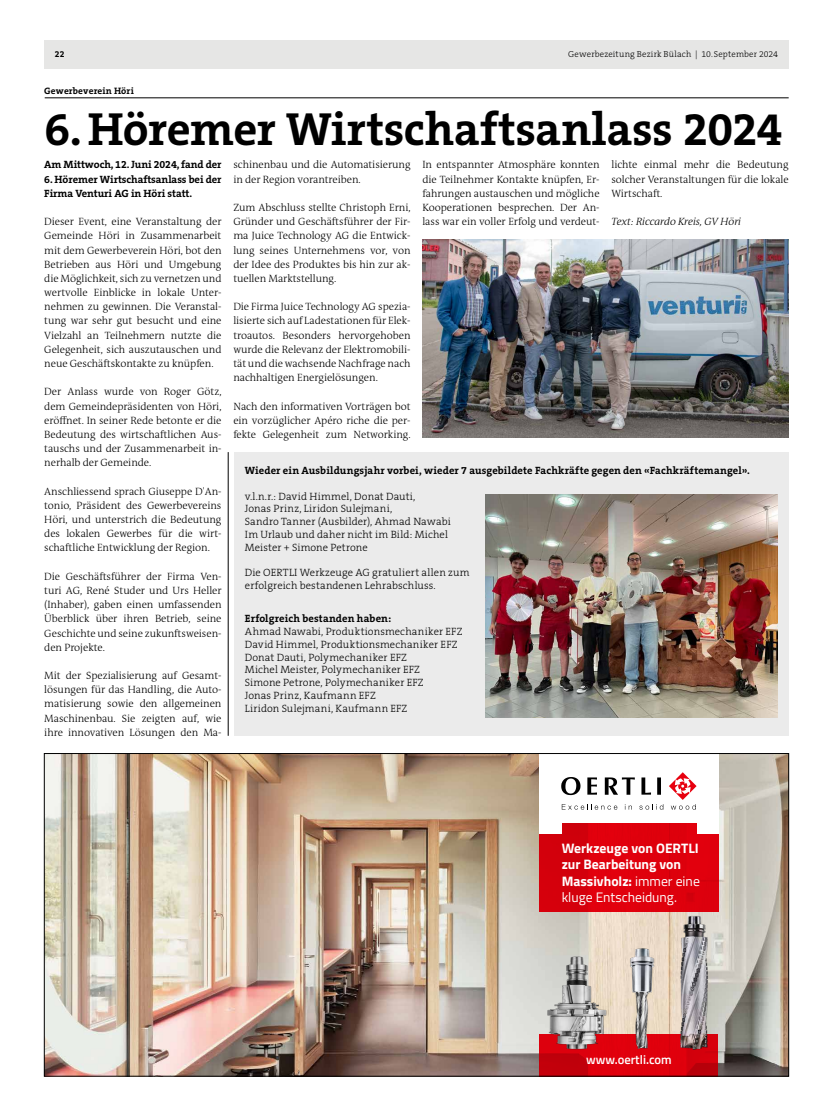
<style>
.page{position:relative;width:833px;height:1117px;background:#fff}
.page>*{position:absolute;margin:0;border:0;box-sizing:border-box;transform-origin:0 0}
.t1{font:700 46.75px "The Serif B W7";letter-spacing:-.01em;color:#000}
.t2{font:700 13.75px/16.5px "Titillium Web";color:#fff}
.t3{font:600 12.62px "Titillium Web";color:#fff}
.t4{font:300 10.62px/14.1px "The Antiqua B W3";letter-spacing:-.005em;color:#000;text-align:justify}
.t5{font:300 10.62px/12.8px "The Serif B W3";letter-spacing:.01em;color:#000}
.t6{font:700 10.62px/14.1px "The Serif B W7";letter-spacing:.005em;color:#000}
.t7{font:italic 300 10.62px "The Antiqua B W3";letter-spacing:-.005em;color:#000}
.t8{font:700 9.38px "The Serif B W7";letter-spacing:.015em;color:#000}
.t9{font:300 8.75px "The Serif B W3";letter-spacing:.015em;color:#000}
.t10{font:700 8.75px "The Serif B W7";color:#000}
.s1{font-weight:400}
</style>
<div class="page">
<div style="left:44px;top:41px;width:744px;height:28px;background:#e6e6e5"></div>
<hr style="left:45px;top:98px;width:743px;height:1px;background:#000">
<img style="left:46px;top:755px;width:741px;height:319px">
<svg style="left:539px;top:1033px;width:179px;height:41px;background:#d1010c"></svg>
<svg style="left:539px;top:822px;width:179px;height:89px;background:#dc020f"></svg>
<div style="left:539px;top:753px;width:179px;height:69px;background:#fff"></div>
<div style="left:697px;top:821px;width:21px;height:12px;background:#fff"></div>
<div style="left:539px;top:821px;width:23px;height:12px;background:#fff"></div>
<svg style="left:561px;top:777px;width:19px;height:18px"></svg>
<svg style="left:587px;top:777px;width:10px;height:17px"></svg>
<svg style="left:605px;top:777px;width:30px;height:17px"></svg>
<svg style="left:641px;top:777px;width:10px;height:17px"></svg>
<svg style="left:657px;top:777px;width:4px;height:17px"></svg>
<svg style="left:562px;top:804px;width:55px;height:5px"></svg>
<svg style="left:625px;top:804px;width:7px;height:5px"></svg>
<svg style="left:639px;top:804px;width:24px;height:5px"></svg>
<svg style="left:669px;top:772px;width:27px;height:37px"></svg>
<img style="left:680px;top:914px;width:34px;height:135px">
<img style="left:617px;top:934px;width:49px;height:140px">
<img style="left:535px;top:931px;width:86px;height:129px">
<div style="left:234px;top:452px;width:554px;height:283px;background:#ebebeb"></div>
<img style="left:485px;top:494px;width:292px;height:223px">
<img style="left:422px;top:239px;width:366px;height:198px">
<hr style="left:228px;top:452px;width:1px;height:283px;background:#000">
<p class="t10" style="left:55px;top:48px;width:11px">22</p>
<p class="t9" style="left:568px;top:49px;width:211px">Gewerbezeitung Bezirk Bülach | 10.September 2024</p>
<p class="t8" style="left:44px;top:85px;width:91px">Gewerbeverein Höri</p>
<h1 class="t1" style="left:45px;top:98px;width:739px">6.Höremer Wirtschaftsanlass 2024</h1>
<p class="t6" style="left:44px;top:158px;width:179px">Am Mittwoch, 12. Juni 2024, fand der</p>
<p class="t6" style="left:44px;top:172px;width:179px">6. Höremer Wirtschaftsanlass bei der<br>Firma Venturi AG in Höri statt.</p>
<p class="t4" style="left:44px;top:214px;width:179px">Dieser Event, eine Veranstaltung der Gemeinde Höri in Zusammenarbeit mit dem Gewerbeverein Höri, bot den Betrieben aus Höri und Umgebung die Möglichkeit, sich zu vernetzen und wertvolle Einblicke in lokale Unter&shy;nehmen zu gewinnen. Die Veranstal&shy;tung war sehr gut besucht und eine Vielzahl an Teilnehmern nutzte die Gelegenheit, sich auszutauschen und neue Geschäftskontakte zu knüpfen.</p>
<p class="t4" style="left:44px;top:385px;width:179px">Der Anlass wurde von Roger Götz, dem Gemeindepräsidenten von Höri, eröffnet. In seiner Rede betonte er die Bedeutung des wirtschaftlichen Aus&shy;tauschs und der Zusammenarbeit in&shy;nerhalb der Gemeinde.</p>
<p class="t4" style="left:44px;top:484px;width:179px">Anschliessend sprach Giuseppe D'An&shy;tonio, Präsident des Gewerbevereins Höri, und unterstrich die Bedeutung des lokalen Gewerbes für die wirt&shy;schaftliche Entwicklung der Region.</p>
<p class="t4" style="left:44px;top:569px;width:179px">Die Geschäftsführer der Firma Ven&shy;turi AG, René Studer und Urs Heller (Inhaber), gaben einen umfassenden Überblick über ihren Betrieb, seine Geschichte und seine zukunftsweisen&shy;den Projekte.</p>
<p class="t4" style="left:44px;top:668px;width:179px">Mit der Spezialisierung auf Gesamt&shy;lösungen für das Handling, die Auto&shy;matisierung sowie den allgemeinen Maschinenbau. Sie zeigten auf, wie ihre innovativen Lösungen den Ma-</p>
<p class="t4" style="left:233px;top:158px;width:179px">schinenbau und die Automatisierung in der Region vorantreiben.</p>
<p class="t4" style="left:233px;top:200px;width:179px">Zum Abschluss stellte Christoph Erni, Gründer und Geschäftsführer der Fir&shy;ma Juice Technology AG die Entwick&shy;lung seines Unternehmens vor, von der Idee des Produktes bis hin zur ak&shy;tuellen Marktstellung.</p>
<p class="t4" style="left:233px;top:299px;width:179px">Die Firma Juice Technology AG spezia&shy;lisierte sich auf Ladestationen für Elek&shy;troautos. Besonders hervorgehoben wurde die Relevanz der Elektromobili&shy;tät und die wachsende Nachfrage nach nachhaltigen Energielösungen.</p>
<p class="t4" style="left:233px;top:399px;width:179px">Nach den informativen Vorträgen bot ein vorzüglicher Apéro riche die per&shy;fekte Gelegenheit zum Networking.</p>
<p class="t4" style="left:422px;top:158px;width:179px">In entspannter Atmosphäre konnten die Teilnehmer Kontakte knüpfen, Er&shy;fahrungen austauschen und mögliche Kooperationen besprechen. Der An&shy;lass war ein voller Erfolg und verdeut-</p>
<p class="t4" style="left:611px;top:158px;width:179px">lichte einmal mehr die Bedeutung solcher Veranstaltungen für die lokale Wirtschaft.</p>
<p class="t7" style="left:611px;top:215px;width:131px">Text: Riccardo Kreis, GV Höri</p>
<p class="t6" style="left:245px;top:463px;width:506px">Wieder ein Ausbildungsjahr vorbei, wieder 7 ausgebildete Fachkräfte gegen den «Fachkräftemangel».</p>
<p class="t5" style="left:245px;top:489px;width:207px">v.l.n.r.: David Himmel, Donat Dauti,<br>Jonas Prinz, Liridon Sulejmani,<br>Sandro Tanner (Ausbilder), Ahmad Nawabi Im Urlaub und daher nicht im Bild: Michel Meister + Simone Petrone</p>
<p class="t5" style="left:245px;top:566px;width:226px">Die OERTLI Werkzeuge AG gratuliert allen zum erfolgreich bestandenen Lehrabschluss.</p>
<p class="t6" style="left:245px;top:611px;width:148px">Erfolgreich bestanden haben:</p>
<p class="t5" style="left:245px;top:625px;width:219px">Ahmad Nawabi, Produktionsmechaniker EFZ David Himmel, Produktionsmechaniker EFZ Donat Dauti, Polymechaniker EFZ<br>Michel Meister, Polymechaniker EFZ<br>Simone Petrone, Polymechaniker EFZ<br>Jonas Prinz, Kaufmann EFZ<br>Liridon Sulejmani, Kaufmann EFZ</p>
<p class="t2" style="left:561px;top:839px;width:140px">Werkzeuge von OERTLI zur Bearbeitung von<br>Massivholz: <span class="s1">immer eine kluge Entscheidung.</span></p>
<p class="t3" style="left:586px;top:1049px;width:87px">www.oertli.com</p>
</div>
